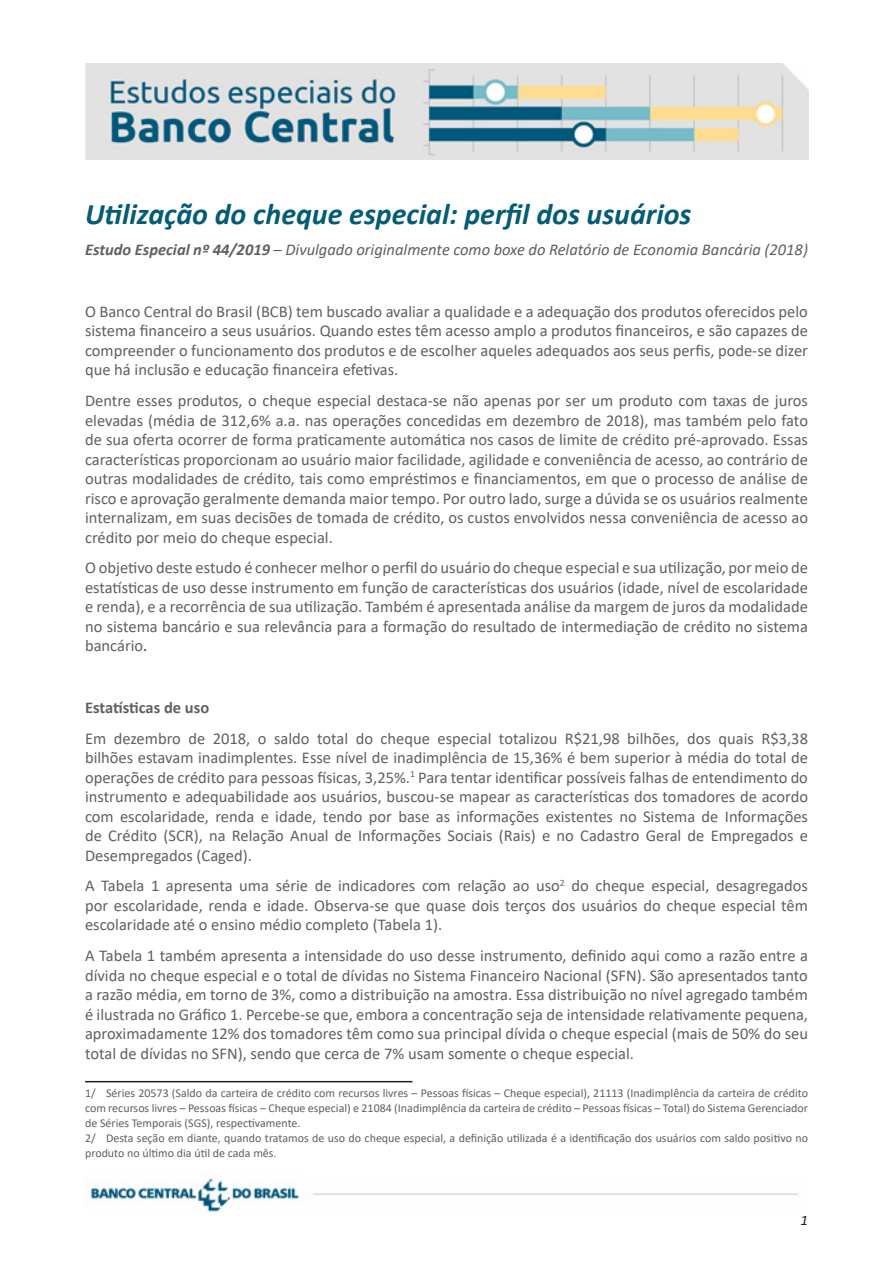
<style>
.page{position:relative;width:893px;height:1263px;background:#fff}
.page>*{position:absolute;margin:0;border:0;box-sizing:border-box;transform-origin:0 0}
.Titulo_Estudos_Espec{font:italic 700 30px "Calibri";color:#025c75}
.Paragráfo_Estudos_Es{font:16.5px/19.5px "Calibri";color:#606060;text-align:justify}
.Chamada_Estudos_Espe{font:italic 16.5px "Calibri";color:#606060}
.Subtítulo_Estudos_Es{font:700 16.5px "Calibri";color:#606060}
.t1{font:italic 15px "Calibri";color:#231f20}
.Nota_rodapé_Estudos{font:12px/15px "Calibri";color:#606060;text-align:justify}
.s1{font-weight:700}
.s2{color:#222}
</style>
<div class="page">
<img style="left:90px;top:1178px;width:213px;height:34px">
<img style="left:85px;top:64px;width:723px;height:95px">
<hr style="left:85px;top:1081px;width:327px;height:1px;background:#231f20">
<p class="Titulo_Estudos_Espec" style="left:85px;top:193px;width:608px">Utilização do cheque especial: perfil dos usuários</p>
<p class="Chamada_Estudos_Espe" style="left:85px;top:238px;width:724px"><span class="s1">Estudo Especial nº 44/2019</span> – Divulgado originalmente como boxe do Relatório de Economia Bancária (2018)</p>
<p class="Paragráfo_Estudos_Es" style="left:85px;top:301px;width:724px">O Banco Central do Brasil (BCB) tem buscado avaliar a qualidade e a adequação dos produtos oferecidos pelo sistema financeiro a seus usuários. Quando estes têm acesso amplo a produtos financeiros, e são capazes de compreender o funcionamento dos produtos e de escolher aqueles adequados aos seus perfis, pode-se dizer que há inclusão e educação financeira efetivas.</p>
<p class="Paragráfo_Estudos_Es" style="left:85px;top:390px;width:724px">Dentre esses produtos, o cheque especial destaca-se não apenas por ser um produto com taxas de juros elevadas (média de 312,6% a.a. nas operações concedidas em dezembro de 2018), mas também pelo fato de sua oferta ocorrer de forma praticamente automática nos casos de limite de crédito pré-aprovado. Essas características proporcionam ao usuário maior facilidade, agilidade e conveniência de acesso, ao contrário de outras modalidades de crédito, tais como empréstimos e financiamentos, em que o processo de análise de risco e aprovação geralmente demanda maior tempo. Por outro lado, surge a dúvida se os usuários realmente internalizam, em suas decisões de tomada de crédito, os custos envolvidos nessa conveniência de acesso ao crédito por meio do cheque especial.</p>
<p class="Paragráfo_Estudos_Es" style="left:85px;top:558px;width:724px">O objetivo deste estudo é conhecer melhor o perfil do usuário do cheque especial e sua utilização, por meio de estatísticas de uso desse instrumento em função de características dos usuários (idade, nível de escolaridade e renda), e a recorrência de sua utilização. Também é apresentada análise da margem de juros da modalidade no sistema bancário e sua relevância para a formação do resultado de intermediação de crédito no sistema bancário<span class="s2">.</span></p>
<p class="Subtítulo_Estudos_Es" style="left:85px;top:696px;width:126px">Estatísticas de uso</p>
<p class="Paragráfo_Estudos_Es" style="left:85px;top:728px;width:724px">Em dezembro de 2018, o saldo total do cheque especial totalizou R$21,98 bilhões, dos quais R$3,38 bilhões estavam inadimplentes. Esse nível de inadimplência de 15,36% é bem superior à média do total de operações de crédito para pessoas físicas, 3,25%.<sup>1</sup> Para tentar identificar possíveis falhas de entendimento do instrumento e adequabilidade aos usuários, buscou-se mapear as características dos tomadores de acordo com escolaridade, renda e idade, tendo por base as informações existentes no Sistema de Informações de Crédito (SCR), na Relação Anual de Informações Sociais (Rais) e no Cadastro Geral de Empregados e Desempregados (Caged).</p>
<p class="Paragráfo_Estudos_Es" style="left:85px;top:876px;width:724px">A Tabela 1 apresenta uma série de indicadores com relação ao uso<sup>2</sup> do cheque especial, desagregados por escolaridade, renda e idade. Observa-se que quase dois terços dos usuários do cheque especial têm escolaridade até o ensino médio completo (Tabela 1).</p>
<p class="Paragráfo_Estudos_Es" style="left:85px;top:945px;width:724px">A Tabela 1 também apresenta a intensidade do uso desse instrumento, definido aqui como a razão entre a dívida no cheque especial e o total de dívidas no Sistema Financeiro Nacional (SFN). São apresentados tanto a razão média, em torno de 3%, como a distribuição na amostra. Essa distribuição no nível agregado também é ilustrada no Gráfico 1. Percebe-se que, embora a concentração seja de intensidade relativamente pequena, aproximadamente 12% dos tomadores têm como sua principal dívida o cheque especial (mais de 50% do seu total de dívidas no SFN), sendo que cerca de 7% usam somente o cheque especial.</p>
<p class="Nota_rodapé_Estudos" style="left:85px;top:1085px;width:724px">1/ Séries 20573 (Saldo da carteira de crédito com recursos livres – Pessoas físicas – Cheque especial), 21113 (Inadimplência da carteira de crédito com recursos livres – Pessoas físicas – Cheque especial) e 21084 (Inadimplência da carteira de crédito – Pessoas físicas – Total) do Sistema Gerenciador de Séries Temporais (SGS), respectivamente.</p>
<p class="Nota_rodapé_Estudos" style="left:85px;top:1130px;width:724px">2/ Desta seção em diante, quando tratamos de uso do cheque especial, a definição utilizada é a identificação dos usuários com saldo positivo no produto no último dia útil de cada mês.</p>
<p class="t1" style="left:800px;top:1210px;width:9px">1</p>
</div>
